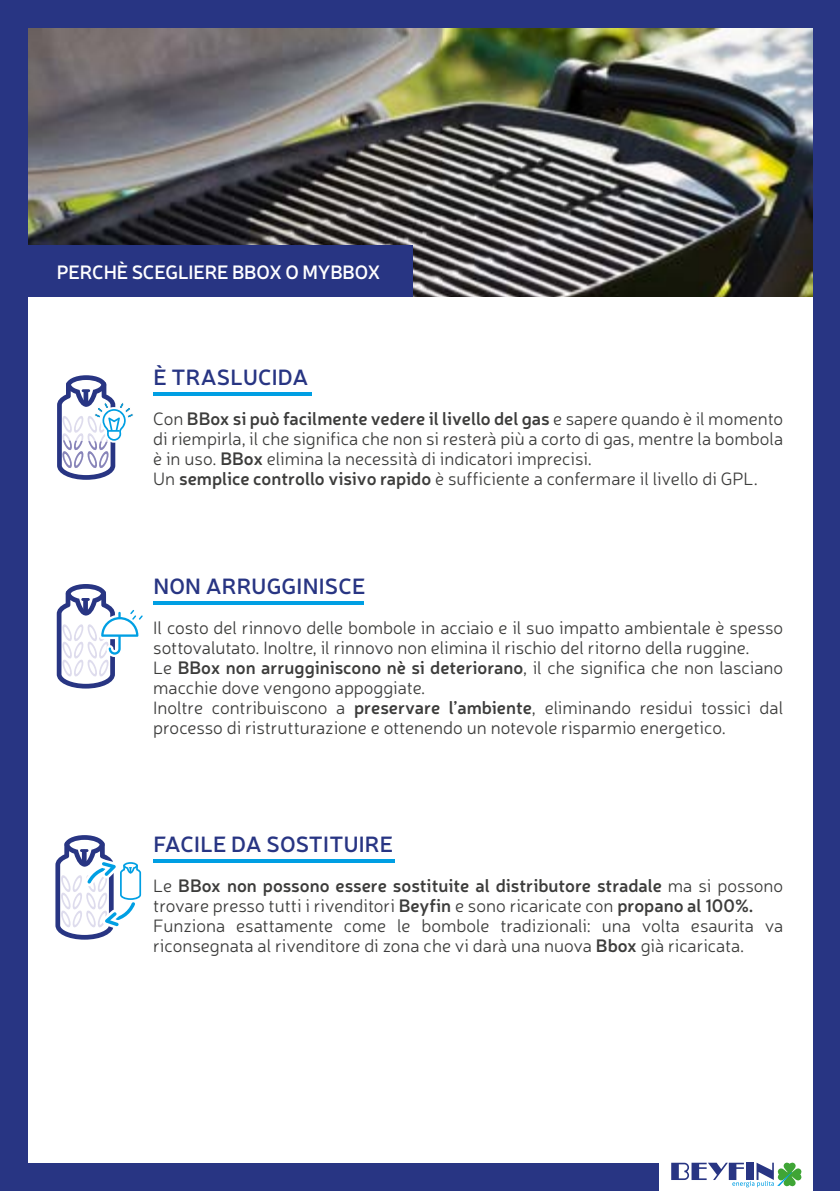
<style>
.page{position:relative;width:840px;height:1191px;background:#fff}
.page>*{position:absolute;margin:0;border:0;box-sizing:border-box;transform-origin:0 0}
.t1{font:600 22px "Neris";letter-spacing:.01em;color:#283583}
.t2{font:600 19.4px "Neris";letter-spacing:-.01em;color:#fff}
.t3{font:300 18px/20px "Neris";color:#3c3c3b}
.s1{font-weight:600}
</style>
<div class="page">
<div style="left:0;top:0;width:839px;height:1191px;background:#283583"></div>
<div style="left:28px;top:88px;width:784px;height:1074px;background:#fff"></div>
<div style="left:659px;top:1137px;width:153px;height:54px;background:#fff"></div>
<svg style="left:671px;top:1162px;width:130px;height:25px"></svg>
<img style="left:28px;top:28px;width:784px;height:269px">
<hr style="left:153px;top:393px;width:159px;height:3px;background:#009fe3">
<svg style="left:57px;top:375px;width:76px;height:105px"></svg>
<hr style="left:153px;top:601px;width:210px;height:4px;background:#009fe3">
<svg style="left:57px;top:584px;width:86px;height:105px"></svg>
<div style="left:0;top:246px;width:412px;height:51px;background:#283583"></div>
<hr style="left:153px;top:859px;width:242px;height:3px;background:#009fe3">
<svg style="left:55px;top:835px;width:86px;height:104px"></svg>
<p class="t2" style="left:57px;top:258px;width:325px">PERCHÈ SCEGLIERE BBOX O MYBBOX</p>
<p class="t1" style="left:153px;top:362px;width:156px">È TRASLUCIDA</p>
<p class="t3" style="left:153px;top:408px;width:631px">Con <span class="s1">BBox si può facilmente vedere il livello del gas</span> e sapere quando è il momento di riempirla, il che significa che non si resterà più a corto di gas, mentre la bombola è in uso. <span class="s1">BBox</span> elimina la necessità di indicatori imprecisi.<br>Un <span class="s1">semplice controllo visivo rapido</span> è sufficiente a confermare il livello di GPL.</p>
<p class="t1" style="left:153px;top:571px;width:213px">NON ARRUGGINISCE</p>
<p class="t3" style="left:153px;top:617px;width:631px">Il costo del rinnovo delle bombole in acciaio e il suo impatto ambientale è spesso sottovalutato. Inoltre, il rinnovo non elimina il rischio del ritorno della ruggine.<br>Le <span class="s1">BBox non arrugginiscono nè si deteriorano</span>, il che significa che non lasciano macchie dove vengono appoggiate.<br>Inoltre contribuiscono a <span class="s1">preservare l’ambiente</span>, eliminando residui tossici dal processo di ristrutturazione e ottenendo un notevole risparmio energetico.</p>
<p class="t1" style="left:153px;top:829px;width:241px">FACILE DA SOSTITUIRE</p>
<p class="t3" style="left:153px;top:875px;width:631px">Le <span class="s1">BBox non possono essere sostituite al distributore stradale</span> ma si possono trovare presso tutti i rivenditori <span class="s1">Beyfin</span> e sono ricaricate con <span class="s1">propano al 100%.<br></span>Funziona esattamente come le bombole tradizionali: una volta esaurita va riconsegnata al rivenditore di zona che vi darà una nuova <span class="s1">Bbox</span> già ricaricata.</p>
</div>
